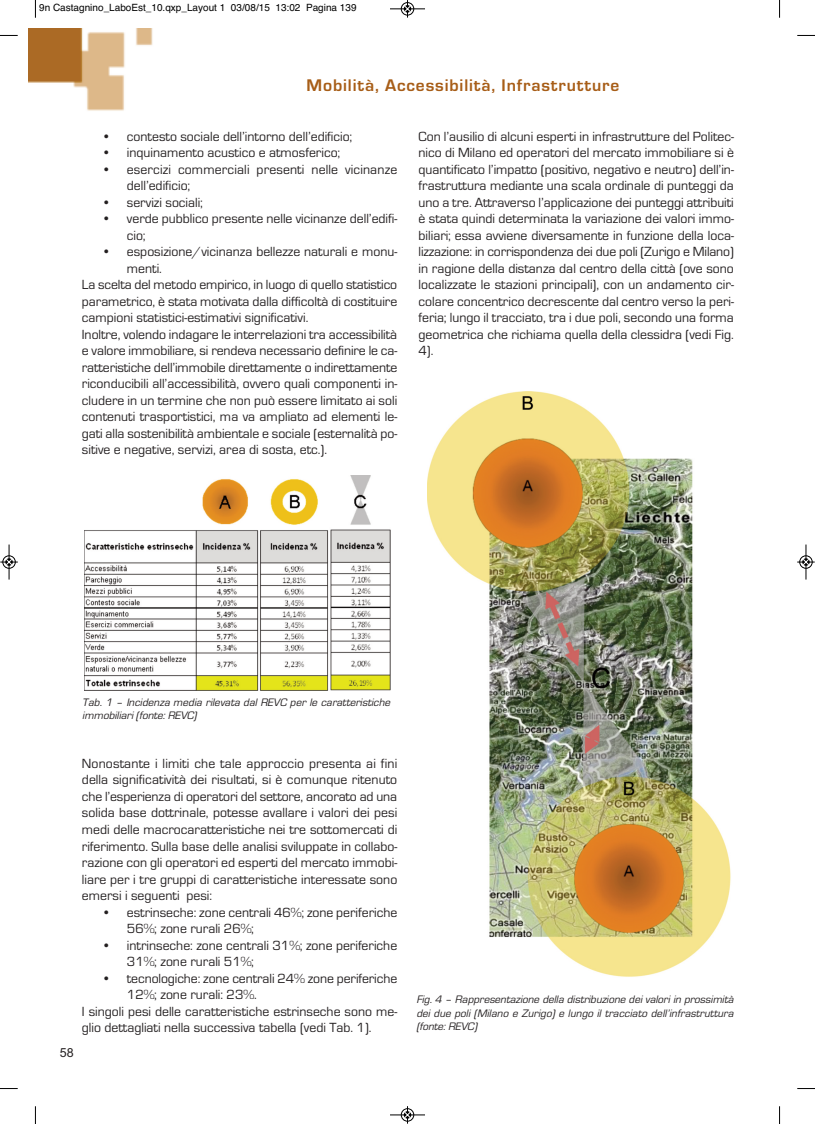
<style>
.page{position:relative;width:815px;height:1124px;background:#fff}
.page>*{position:absolute;margin:0;border:0;box-sizing:border-box;transform-origin:0 0}
.t1{font:700 17.5px "Eurostile";letter-spacing:.05em;color:#a75d17}
.t2{font:13.75px/16.5px "Eurostile";color:#231f20}
.t3{font:12.5px "Arial";color:#231f20}
.t4{font:italic 11.25px/13.5px "Eurostile";color:#231f20}
.t5{font:10px "Helvetica";color:#000}
</style>
<div class="page">
<svg style="left:84px;top:690px;width:306px;height:1px"></svg>
<img style="left:84px;top:475px;width:306px;height:215px">
<img style="left:427px;top:391px;width:304px;height:586px">
<img style="left:28px;top:28px;width:125px;height:83px">
<svg style="left:35px;top:0;width:1px;height:18px"></svg>
<svg style="left:0;top:35px;width:18px;height:1px"></svg>
<svg style="left:779px;top:0;width:1px;height:18px"></svg>
<svg style="left:797px;top:35px;width:18px;height:1px"></svg>
<svg style="left:35px;top:1106px;width:1px;height:17px"></svg>
<svg style="left:0;top:1088px;width:18px;height:1px"></svg>
<svg style="left:779px;top:1106px;width:1px;height:17px"></svg>
<svg style="left:797px;top:1088px;width:18px;height:1px"></svg>
<div style="left:401px;top:2px;width:13px;height:14px;border:1px solid #fff;border-radius:50%"></div>
<hr style="left:390px;top:9px;width:35px;height:1px;background:#000">
<div style="left:401px;top:2px;width:13px;height:13px;border:1px solid #000;border-radius:50%"></div>
<svg style="left:404px;top:0;width:7px;height:18px"></svg>
<hr style="left:390px;top:1114px;width:35px;height:1px;background:#000">
<div style="left:401px;top:1108px;width:13px;height:13px;border:1px solid #000;border-radius:50%"></div>
<svg style="left:404px;top:1106px;width:7px;height:17px"></svg>
<div style="left:2px;top:555px;width:14px;height:13px;border:1px solid #fff;border-radius:50%"></div>
<hr style="left:9px;top:544px;width:1px;height:35px;background:#000">
<div style="left:3px;top:555px;width:12px;height:13px;border:1px solid #000;border-radius:50%"></div>
<svg style="left:0;top:558px;width:18px;height:7px"></svg>
<div style="left:799px;top:555px;width:14px;height:13px;border:1px solid #fff;border-radius:50%"></div>
<hr style="left:806px;top:544px;width:1px;height:35px;background:#000">
<div style="left:800px;top:555px;width:12px;height:13px;border:1px solid #000;border-radius:50%"></div>
<svg style="left:797px;top:558px;width:18px;height:7px"></svg>
<p class="t5" style="left:39px;top:0;width:319px">9n Castagnino_LaboEst_10.qxp_Layout 1 03/08/15 13:02 Pagina 139</p>
<p class="t1" style="left:307px;top:75px;width:314px">Mobilità, Accessibilità, Infrastrutture</p>
<p class="t2" style="left:104px;top:128px;width:249px">• contesto sociale dell’intorno dell’edificio;</p>
<p class="t2" style="left:104px;top:144px;width:237px">• inquinamento acustico e atmosferico;</p>
<p class="t2" style="left:127px;top:161px;width:272px;text-indent:-22px">• esercizi commerciali presenti nelle vicinanze dell’edificio;</p>
<p class="t2" style="left:104px;top:194px;width:100px">• servizi sociali;</p>
<p class="t2" style="left:127px;top:210px;width:272px;text-indent:-22px">• verde pubblico presente nelle vicinanze dell’edifi&shy;cio;</p>
<p class="t2" style="left:104px;top:243px;width:294px">• esposizione/vicinanza bellezze naturali e monu-</p>
<p class="t2" style="left:127px;top:260px;width:37px">menti.</p>
<p class="t2" style="left:82px;top:276px;width:317px">La scelta del metodo empirico, in luogo di quello statistico</p>
<p class="t2" style="left:82px;top:293px;width:317px">parametrico, è stata motivata dalla difficoltà di costituire</p>
<p class="t2" style="left:82px;top:309px;width:228px">campioni statistici-estimativi significativi.</p>
<p class="t2" style="left:82px;top:326px;width:317px">Inoltre, volendo indagare le interrelazioni tra accessibilità</p>
<p class="t2" style="left:82px;top:342px;width:317px">e valore immobiliare, si rendeva necessario definire le ca-</p>
<p class="t2" style="left:82px;top:359px;width:317px">ratteristiche dell’immobile direttamente o indirettamente</p>
<p class="t2" style="left:82px;top:375px;width:317px">riconducibili all’accessibilità, ovvero quali componenti in-</p>
<p class="t2" style="left:82px;top:392px;width:317px">cludere in un termine che non può essere limitato ai soli</p>
<p class="t2" style="left:82px;top:408px;width:317px">contenuti trasportistici, ma va ampliato ad elementi le-</p>
<p class="t2" style="left:82px;top:425px;width:317px">gati alla sostenibilità ambientale e sociale (esternalità po-</p>
<p class="t2" style="left:82px;top:441px;width:247px">sitive e negative, servizi, area di sosta, etc.).</p>
<p class="t2" style="left:419px;top:128px;width:317px;text-align:justify">Con l’ausilio di alcuni esperti in infrastrutture del Politec&shy;nico di Milano ed operatori del mercato immobiliare si è quantificato l’impatto (positivo, negativo e neutro) dell’in&shy;frastruttura mediante una scala ordinale di punteggi da uno a tre. Attraverso l’applicazione dei punteggi attribuiti è stata quindi determinata la variazione dei valori immo&shy;biliari; essa avviene diversamente in funzione della loca&shy;lizzazione: in corrispondenza dei due poli (Zurigo e Milano) in ragione della distanza dal centro della città (ove sono localizzate le stazioni principali), con un andamento cir&shy;colare concentrico decrescente dal centro verso la peri&shy;feria; lungo il tracciato, tra i due poli, secondo una forma geometrica che richiama quella della clessidra (vedi Fig.<br>4).</p>
<p class="t4" style="left:82px;top:695px;width:312px">Tab. 1 – Incidenza media rilevata dal REVC per le caratteristiche immobiliari (fonte: REVC)</p>
<p class="t3" style="left:60px;top:1043px;width:15px">58</p>
<p class="t2" style="left:82px;top:755px;width:317px;text-align:justify">Nonostante i limiti che tale approccio presenta ai fini della significatività dei risultati, si è comunque ritenuto che l’esperienza di operatori del settore, ancorato ad una solida base dottrinale, potesse avallare i valori dei pesi medi delle macrocaratteristiche nei tre sottomercati di riferimento. Sulla base delle analisi sviluppate in collabo&shy;razione con gli operatori ed esperti del mercato immobi&shy;liare per i tre gruppi di caratteristiche interessate sono emersi i seguenti pesi:</p>
<p class="t2" style="left:127px;top:903px;width:272px;text-indent:-23px">• estrinseche: zone centrali 46%; zone periferiche<br>56%; zone rurali 26%;</p>
<p class="t2" style="left:127px;top:936px;width:272px;text-indent:-23px">• intrinseche: zone centrali 31%; zone periferiche<br>31%; zone rurali 51%;</p>
<p class="t2" style="left:104px;top:969px;width:294px">• tecnologiche: zone centrali 24% zone periferiche</p>
<p class="t2" style="left:127px;top:986px;width:132px">12%; zone rurali: 23%.</p>
<p class="t2" style="left:82px;top:1002px;width:317px">I singoli pesi delle caratteristiche estrinseche sono me-</p>
<p class="t2" style="left:82px;top:1019px;width:291px">glio dettagliati nella successiva tabella (vedi Tab. 1).</p>
<p class="t4" style="left:416px;top:993px;width:321px;text-align:justify">Fig. 4 – Rappresentazione della distribuzione dei valori in prossimità dei due poli (Milano e Zurigo) e lungo il tracciato dell’infrastruttura (fonte: REVC)</p>
</div>
